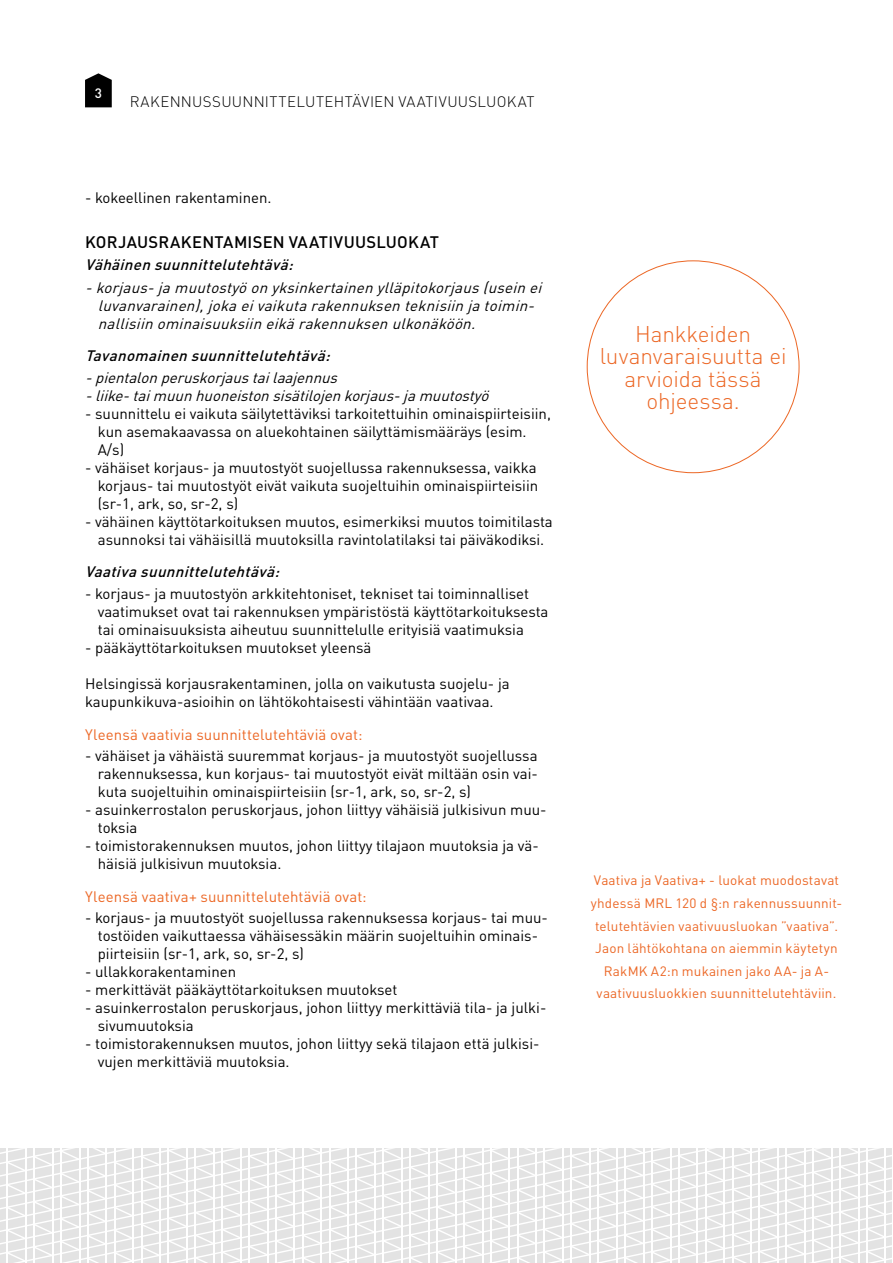
<style>
.page{position:relative;width:893px;height:1263px;background:#fff}
.page>*{position:absolute;margin:0;border:0;box-sizing:border-box;transform-origin:0 0}
.t1{font:300 22.5px/22.5px "DINOT";letter-spacing:-.005em;color:#ec6725;text-align:center}
.t2{font:500 16.5px "DINOT";letter-spacing:.01em;color:#000}
.t3{font:15px/18px "DINOT";color:#000}
.t4{font:italic 15px/18px "DINOT";letter-spacing:.01em;color:#000}
.t5{font:italic 500 15px "DINOT";color:#000}
.t6{font:15px "DINOT";letter-spacing:.005em;color:#ec6725}
.t7{font:300 15px "DINOT";letter-spacing:.02em;color:#000}
.t8{font:13.5px/22.5px "DINOT";letter-spacing:.01em;color:#ec6725;text-align:center}
.t9{font:500 13.5px "DINOT";color:#fff}
</style>
<div class="page">
<svg style="left:0;top:1148px;width:892px;height:115px"></svg>
<svg style="left:85px;top:73px;width:27px;height:34px"></svg>
<p class="t9" style="left:95px;top:84px;width:9px">3</p>
<p class="t7" style="left:130px;top:93px;width:406px">RAKENNUSSUUNNITTELUTEHTÄVIEN VAATIVUUSLUOKAT</p>
<p class="t3" style="left:85px;top:188px;width:188px">- kokeellinen rakentaminen.</p>
<p class="t2" style="left:85px;top:231px;width:355px">KORJAUSRAKENTAMISEN VAATIVUUSLUOKAT</p>
<p class="t5" style="left:85px;top:255px;width:214px">Vähäinen suunnittelutehtävä:</p>
<p class="t4" style="left:98px;top:278px;width:450px;text-indent:-13px">-korjaus-jamuutostyöon yksinkertainen ylläpitokorjaus(usein ei luvanvarainen),jokaeivaikutarakennuksen teknisiin jatoimin&shy;nallisiin ominaisuuksiin eikärakennuksen ulkonäköön.</p>
<p class="t5" style="left:85px;top:345px;width:251px">Tavanomainen suunnittelutehtävä:</p>
<p class="t4" style="left:85px;top:368px;width:410px">-pientalonperuskorjaustailaajennus -liike-taimuunhuoneistonsisätilojenkorjaus-jamuutostyö</p>
<p class="t3" style="left:98px;top:404px;width:455px;text-indent:-13px">- suunnittelu ei vaikuta säilytettäviksi tarkoitettuihin ominaispiirteisiin, kun asemakaavassa on aluekohtainen säilyttämismääräys (esim.<br>A/s)</p>
<p class="t3" style="left:98px;top:458px;width:442px;text-align:justify;text-indent:-13px">- vähäiset korjaus- ja muutostyöt suojellussa rakennuksessa, vaikka korjaus- tai muutostyöt eivät vaikuta suojeltuihin ominaispiirteisiin (sr-1, ark, so, sr-2, s)</p>
<p class="t3" style="left:85px;top:512px;width:469px;text-align:center">- vähäinen käyttötarkoituksen muutos, esimerkiksi muutos toimitilasta asunnoksi tai vähäisillä muutoksilla ravintolatilaksi tai päiväkodiksi.</p>
<p class="t5" style="left:85px;top:561px;width:200px">Vaativasuunnittelutehtävä:</p>
<p class="t3" style="left:98px;top:584px;width:452px;text-indent:-13px">- korjaus- ja muutostyön arkkitehtoniset, tekniset tai toiminnalliset vaatimukset ovat tai rakennuksen ympäristöstä käyttötarkoituksesta tai ominaisuuksista aiheutuu suunnittelulle erityisiä vaatimuksia</p>
<p class="t3" style="left:85px;top:638px;width:288px">- pääkäyttötarkoituksen muutokset yleensä</p>
<p class="t3" style="left:85px;top:674px;width:426px">Helsingissä korjausrakentaminen, jolla on vaikutusta suojelu- ja kaupunkikuva-asioihin on lähtökohtaisesti vähintään vaativaa.</p>
<p class="t6" style="left:85px;top:725px;width:279px">Yleensä vaativia suunnittelutehtäviä ovat:</p>
<p class="t3" style="left:98px;top:746px;width:442px;text-align:justify;text-indent:-13px">- vähäiset ja vähäistä suuremmat korjaus- ja muutostyöt suojellussa rakennuksessa, kun korjaus- tai muutostyöt eivät miltään osin vai&shy;kuta suojeltuihin ominaispiirteisiin (sr-1, ark, so, sr-2, s)</p>
<p class="t3" style="left:98px;top:800px;width:450px;text-indent:-13px">- asuinkerrostalon peruskorjaus, johon liittyy vähäisiä julkisivun muu&shy;toksia</p>
<p class="t3" style="left:98px;top:836px;width:442px;text-indent:-13px">- toimistorakennuksen muutos, johon liittyy tilajaon muutoksia ja vä&shy;häisiä julkisivun muutoksia.</p>
<p class="t6" style="left:85px;top:887px;width:283px">Yleensä vaativa+ suunnittelutehtäviä ovat:</p>
<p class="t3" style="left:98px;top:908px;width:452px;text-indent:-13px">- korjaus- ja muutostyöt suojellussa rakennuksessa korjaus- tai muu&shy;tostöiden vaikuttaessa vähäisessäkin määrin suojeltuihin ominais&shy;piirteisiin (sr-1, ark, so, sr-2, s)</p>
<p class="t3" style="left:85px;top:962px;width:153px">- ullakkorakentaminen</p>
<p class="t3" style="left:85px;top:980px;width:314px">- merkittävät pääkäyttötarkoituksen muutokset</p>
<p class="t3" style="left:98px;top:998px;width:450px;text-indent:-13px">- asuinkerrostalon peruskorjaus, johon liittyy merkittäviä tila- ja julki&shy;sivumuutoksia</p>
<p class="t3" style="left:98px;top:1034px;width:443px;text-indent:-13px">- toimistorakennuksen muutos, johon liittyy sekä tilajaon että julkisi&shy;vujen merkittäviä muutoksia.</p>
<h1 class="t1" style="left:600px;top:322px;width:188px">Hankkeiden luvanvaraisuutta ei arvioida tässä ohjeessa.</h1>
<p class="t8" style="left:591px;top:869px;width:253px">Vaativa ja Vaativa+ - luokat muodostavat yhdessä MRL 120 d §:n rakennussuunnit&shy;telutehtävien vaativuusluokan ”vaativa”.<br>Jaon lähtökohtana on aiemmin käytetyn RakMK A2:n mukainen jako AA- ja A&shy;vaativuusluokkien suunnittelutehtäviin.</p>
</div>
